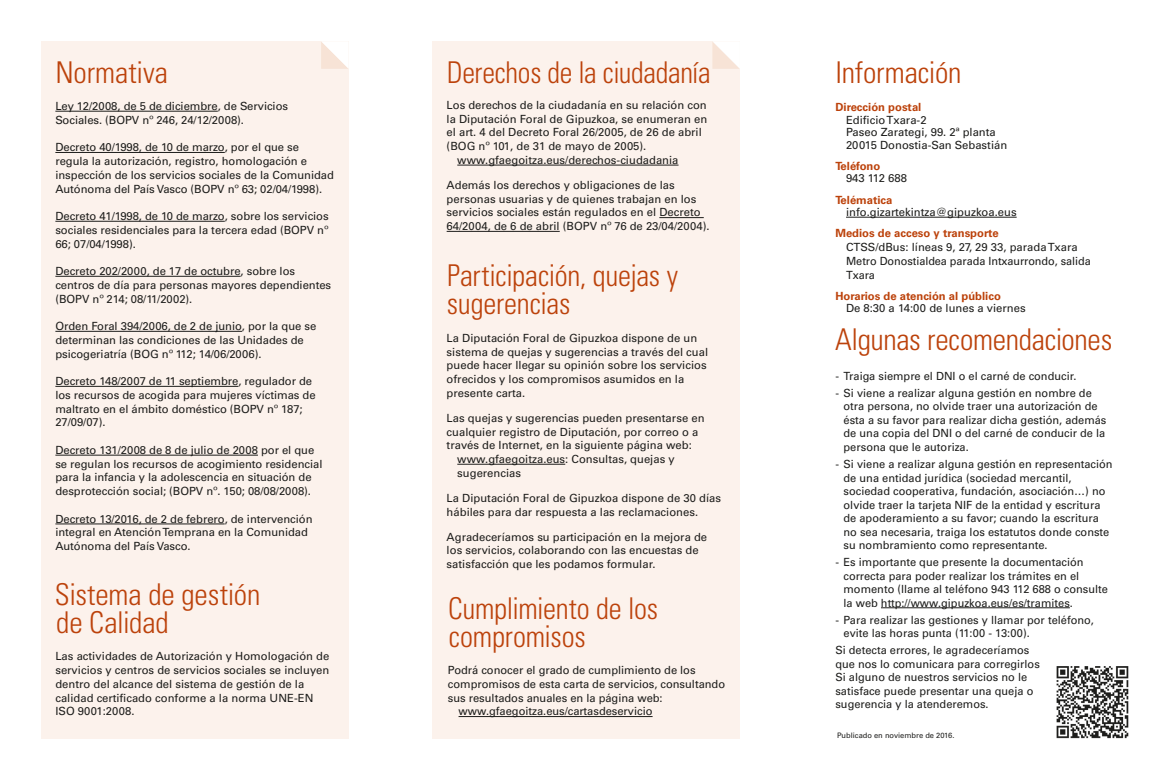
<style>
.page{position:relative;width:1170px;height:780px;background:#fff}
.page>*{position:absolute;margin:0;border:0;box-sizing:border-box;transform-origin:0 0}
.t1{font:300 condensed 30px/27.5px "Univers";letter-spacing:-.01em;color:#bc420b}
.t2{font:300 condensed 30px "Univers";letter-spacing:-.01em;color:#bc420b;scale:.95 1}
.t3{font:11.25px/13.8px "Univers";color:#1d1d1b}
.t4{font:700 11.25px "Univers";color:#bc420b}
.t5{font:7.5px "Univers";color:#1d1d1b}
</style>
<div class="page">
<div style="left:432px;top:41px;width:307px;height:697px;background:#fcf2ec"></div>
<svg style="left:712px;top:41px;width:27px;height:28px"></svg>
<div style="left:41px;top:41px;width:307px;height:697px;background:#fcf2ec"></div>
<svg style="left:321px;top:41px;width:27px;height:28px"></svg>
<hr style="left:55px;top:111px;width:163px;height:1px;background:#1d1d1b">
<hr style="left:55px;top:152px;width:170px;height:1px;background:#1d1d1b">
<hr style="left:55px;top:221px;width:170px;height:1px;background:#1d1d1b">
<hr style="left:55px;top:276px;width:186px;height:1px;background:#1d1d1b">
<hr style="left:55px;top:331px;width:187px;height:1px;background:#1d1d1b">
<hr style="left:55px;top:386px;width:183px;height:1px;background:#1d1d1b">
<hr style="left:55px;top:455px;width:203px;height:1px;background:#1d1d1b">
<hr style="left:55px;top:523px;width:170px;height:1px;background:#1d1d1b">
<hr style="left:457px;top:464px;width:108px;height:1px;background:#1d1d1b">
<hr style="left:457px;top:165px;width:221px;height:1px;background:#1d1d1b">
<hr style="left:659px;top:217px;width:44px;height:1px;background:#1d1d1b">
<hr style="left:446px;top:231px;width:113px;height:1px;background:#1d1d1b">
<hr style="left:458px;top:716px;width:194px;height:1px;background:#1d1d1b">
<hr style="left:846px;top:217px;width:170px;height:1px;background:#1d1d1b">
<hr style="left:880px;top:607px;width:189px;height:1px;background:#1d1d1b">
<img style="left:1056px;top:666px;width:72px;height:72px">
<h1 class="t1" style="left:55px;top:58px;width:114px">Normativa</h1>
<p class="t3" style="left:55px;top:99px;width:234px">Ley 12/2008, de 5 de diciembre, de Servicios<br>Sociales. (BOPV nº 246, 24/12/2008).</p>
<p class="t3" style="left:55px;top:140px;width:280px">Decreto 40/1998, de 10 de marzo, por el que se regula la autorización, registro, homologación e inspección de los servicios sociales de la Comunidad Autónoma del País Vasco (BOPV nº 63; 02/04/1998).</p>
<p class="t3" style="left:55px;top:209px;width:275px;text-align:justify">Decreto 41/1998, de 10 de marzo, sobre los servicios sociales residenciales para la tercera edad (BOPV nº 66; 07/04/1998).</p>
<p class="t3" style="left:55px;top:264px;width:277px">Decreto 202/2000, de 17 de octubre, sobre los centros de día para personas mayores dependientes (BOPV nº 214; 08/11/2002).</p>
<p class="t3" style="left:55px;top:319px;width:262px">Orden Foral 394/2006, de 2 de junio, por la que se determinan las condiciones de las Unidades de psicogeriatría (BOG nº 112; 14/06/2006).</p>
<p class="t3" style="left:55px;top:374px;width:262px">Decreto 148/2007 de 11 septiembre, regulador de los recursos de acogida para mujeres víctimas de maltrato en el ámbito doméstico (BOPV nº 187; 27/09/07).</p>
<p class="t3" style="left:55px;top:443px;width:268px">Decreto 131/2008 de 8 de julio de 2008 por el que se regulan los recursos de acogimiento residencial para la infancia y la adolescencia en situación de desprotección social; (BOPV nº. 150; 08/08/2008).</p>
<p class="t3" style="left:55px;top:512px;width:259px">Decreto 13/2016, de 2 de febrero, de intervención integral en Atención Temprana en la Comunidad<br>Autónoma del País Vasco.</p>
<h1 class="t1" style="left:55px;top:581px;width:207px">Sistema de gestión de Calidad</h1>
<p class="t3" style="left:55px;top:649px;width:275px">Las actividades de Autorización y Homologación de servicios y centros de servicios sociales se incluyen dentro del alcance del sistema de gestión de la calidad certificado conforme a la norma UNE-EN ISO 9001:2008.</p>
<h1 class="t2" style="left:447px;top:54px;width:279px">Derechos de la ciudadanía</h1>
<p class="t3" style="left:446px;top:98px;width:262px">Los derechos de la ciudadanía en su relación con</p>
<p class="t3" style="left:446px;top:112px;width:262px">la Diputación Foral de Gipuzkoa, se enumeran en</p>
<p class="t3" style="left:446px;top:126px;width:257px">el art. 4 del Decreto Foral 26/2005, de 26 de abril</p>
<p class="t3" style="left:446px;top:139px;width:201px">(BOG nº 101, de 31 de mayo de 2005).</p>
<p class="t3" style="left:457px;top:153px;width:223px">www.gfaegoitza.eus/derechos-ciudadania</p>
<p class="t3" style="left:446px;top:178px;width:264px">Además los derechos y obligaciones de las personas usuarias y de quienes trabajan en los servicios sociales están regulados en el Decreto 64/2004, de 6 de abril (BOPV nº 76 de 23/04/2004).</p>
<h1 class="t1" style="left:447px;top:262px;width:233px">Participación, quejas y sugerencias</h1>
<p class="t3" style="left:446px;top:331px;width:263px">La Diputación Foral de Gipuzkoa dispone de un sistema de quejas y sugerencias a través del cual puede hacer llegar su opinión sobre los servicios ofrecidos y los compromisos asumidos en la presente carta.</p>
<p class="t3" style="left:446px;top:411px;width:259px">Las quejas y sugerencias pueden presentarse en</p>
<p class="t3" style="left:446px;top:425px;width:253px">cualquier registro de Diputación, por correo o a</p>
<p class="t3" style="left:446px;top:438px;width:247px">través de Internet, en la siguiente página web:</p>
<p class="t3" style="left:457px;top:452px;width:219px">www.gfaegoitza.eus: Consultas, quejas y</p>
<p class="t3" style="left:457px;top:466px;width:65px">sugerencias</p>
<p class="t3" style="left:446px;top:491px;width:276px">La Diputación Foral de Gipuzkoa dispone de 30 días hábiles para dar respuesta a las reclamaciones.</p>
<p class="t3" style="left:446px;top:530px;width:262px">Agradeceríamos su participación en la mejora de los servicios, colaborando con las encuestas de satisfacción que les podamos formular.</p>
<h1 class="t1" style="left:448px;top:594px;width:212px">Cumplimiento de los compromisos</h1>
<p class="t3" style="left:448px;top:663px;width:249px">Podrá conocer el grado de cumplimiento de los</p>
<p class="t3" style="left:448px;top:677px;width:279px">compromisos de esta carta de servicios, consultando</p>
<p class="t3" style="left:448px;top:690px;width:216px">sus resultados anuales en la página web:</p>
<p class="t3" style="left:458px;top:704px;width:195px">www.gfaegoitza.eus/cartasdeservicio</p>
<h1 class="t1" style="left:835px;top:58px;width:127px">Información</h1>
<p class="t4" style="left:835px;top:100px;width:87px">Dirección postal</p>
<p class="t3" style="left:846px;top:113px;width:163px;line-height:12.5px">Edificio Txara-2<br>Paseo Zarategi, 99. 2ª planta<br>20015 Donostia-San Sebastián</p>
<p class="t4" style="left:835px;top:159px;width:46px">Teléfono</p>
<p class="t3" style="left:846px;top:171px;width:62px">943 112 688</p>
<p class="t4" style="left:835px;top:193px;width:59px">Telématica</p>
<p class="t3" style="left:846px;top:205px;width:172px">info.gizartekintza@gipuzkoa.eus</p>
<p class="t4" style="left:835px;top:227px;width:165px">Medios de acceso y transporte</p>
<p class="t3" style="left:846px;top:240px;width:246px">CTSS/dBus: líneas 9, 27, 29 33, parada Txara<br>Metro Donostialdea parada Intxaurrondo, salida<br>Txara</p>
<p class="t4" style="left:835px;top:289px;width:167px">Horarios de atención al público</p>
<p class="t3" style="left:846px;top:301px;width:181px">De 8:30 a 14:00 de lunes a viernes</p>
<h1 class="t1" style="left:835px;top:326px;width:279px">Algunas recomendaciones</h1>
<p class="t3" style="left:835px;top:369px;width:242px">- Traiga siempre el DNI o el carné de conducir.</p>
<p class="t3" style="left:843px;top:386px;width:264px;text-indent:-8px">- Si viene a realizar alguna gestión en nombre de otra persona, no olvide traer una autorización de ésta a su favor para realizar dicha gestión, además de una copia del DNI o del carné de conducir de la persona que le autoriza.</p>
<p class="t3" style="left:843px;top:457px;width:270px;text-indent:-8px">- Si viene a realizar alguna gestión en representación de una entidad jurídica (sociedad mercantil, sociedad cooperativa, fundación, asociación…) no olvide traer la tarjeta NIF de la entidad y escritura de apoderamiento a su favor; cuando la escritura no sea necesaria, traiga los estatutos donde conste su nombramiento como representante.</p>
<p class="t3" style="left:843px;top:555px;width:266px;text-indent:-8px">- Es importante que presente la documentación correcta para poder realizar los trámites en el momento (llame al teléfono 943 112 688 o consulte la web http://www.gipuzkoa.eus/es/tramites.</p>
<p class="t3" style="left:843px;top:613px;width:252px;text-indent:-8px">- Para realizar las gestiones y llamar por teléfono, evite las horas punta (11:00 - 13:00).</p>
<p class="t3" style="left:835px;top:643px;width:206px">Si detecta errores, le agradeceríamos que nos lo comunicara para corregirlos Si alguno de nuestros servicios no le satisface puede presentar una queja o sugerencia y la atenderemos.</p>
<p class="t5" style="left:837px;top:731px;width:119px">Publicado en noviembre de 2016.</p>
</div>
